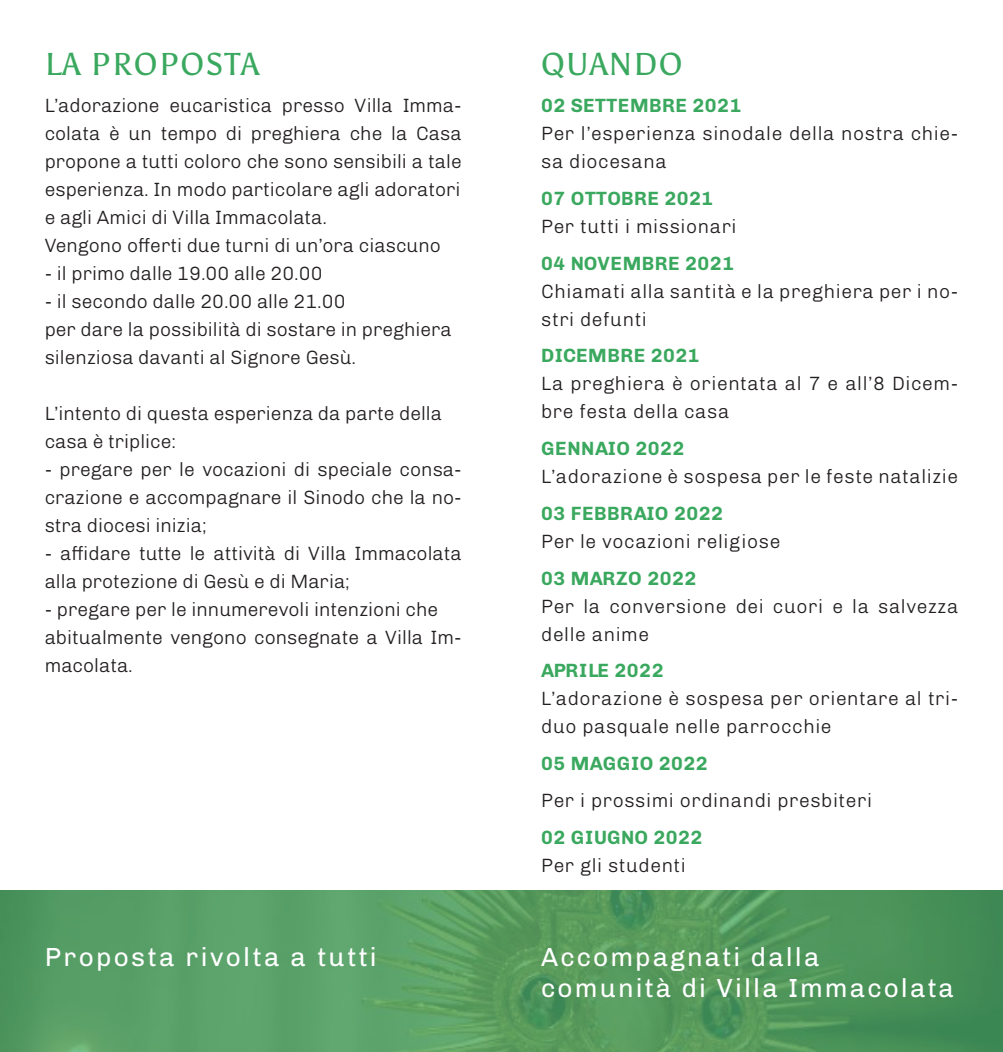
<style>
.page{position:relative;width:1003px;height:1052px;background:#fff}
.page>*{position:absolute;margin:0;border:0;box-sizing:border-box;transform-origin:0 0}
.t1{font:31.5px "Asul";letter-spacing:.05em;color:#3aa85e}
.t2{font:26.25px "Chivo";letter-spacing:.08em;color:#fff}
.t3{font:300 19.25px/28px "Chivo";color:#231f20;text-align:justify}
.t4{font:300 19.25px/28px "Chivo";letter-spacing:.03em;color:#231f20}
.t5{font:700 19.25px "Chivo";letter-spacing:.03em;color:#3aa85e}
</style>
<div class="page">
<svg style="left:0;top:890px;width:1002px;height:162px;background:#549b61"></svg>
<p class="t1" style="left:45px;top:45px;width:216px">LA PROPOSTA</p>
<p class="t1" style="left:541px;top:45px;width:143px">QUANDO</p>
<p class="t3" style="left:45px;top:90px;width:418px">L’adorazione eucaristica presso Villa Imma&shy;colata è un tempo di preghiera che la Casa propone a tutti coloro che sono sensibili a tale esperienza. In modo particolare agli adoratori</p>
<p class="t3" style="left:45px;top:202px;width:284px">e agli Amici di Villa Immacolata.</p>
<p class="t3" style="left:45px;top:230px;width:397px">Vengono offerti due turni di un’ora ciascuno</p>
<p class="t3" style="left:45px;top:258px;width:279px">- il primo dalle 19.00 alle 20.00</p>
<p class="t3" style="left:45px;top:286px;width:302px">- il secondo dalle 20.00 alle 21.00</p>
<p class="t3" style="left:45px;top:314px;width:408px">per dare la possibilità di sostare in preghiera</p>
<p class="t3" style="left:45px;top:342px;width:313px">silenziosa davanti al Signore Gesù.</p>
<p class="t3" style="left:45px;top:398px;width:399px">L’intento di questa esperienza da parte della</p>
<p class="t3" style="left:45px;top:426px;width:133px">casa è triplice:</p>
<p class="t3" style="left:45px;top:454px;width:418px">- pregare per le vocazioni di speciale consa&shy;crazione e accompagnare il Sinodo che la no&shy;stra diocesi inizia;</p>
<p class="t3" style="left:45px;top:538px;width:418px">- affidare tutte le attività di Villa Immacolata alla protezione di Gesù e di Maria;</p>
<p class="t3" style="left:45px;top:594px;width:395px">- pregare per le innumerevoli intenzioni che</p>
<p class="t3" style="left:45px;top:622px;width:418px">abitualmente vengono consegnate a Villa Im&shy;macolata.</p>
<p class="t5" style="left:541px;top:90px;width:202px">02 SETTEMBRE 2021</p>
<p class="t4" style="left:541px;top:118px;width:418px">Per l’esperienza sinodale della nostra chie&shy;sa diocesana</p>
<p class="t5" style="left:541px;top:183px;width:173px">07 OTTOBRE 2021</p>
<p class="t4" style="left:541px;top:211px;width:197px">Per tutti i missionari</p>
<p class="t5" style="left:541px;top:248px;width:194px">04 NOVEMBRE 2021</p>
<p class="t4" style="left:541px;top:275px;width:418px">Chiamati alla santità e la preghiera per i no&shy;stri defunti</p>
<p class="t5" style="left:541px;top:341px;width:160px">DICEMBRE 2021</p>
<p class="t4" style="left:541px;top:368px;width:418px">La preghiera è orientata al 7 e all’8 Dicem&shy;bre festa della casa</p>
<p class="t5" style="left:541px;top:433px;width:145px">GENNAIO 2022</p>
<p class="t4" style="left:541px;top:461px;width:418px">L’adorazione è sospesa per le feste natalizie</p>
<p class="t5" style="left:541px;top:498px;width:183px">03 FEBBRAIO 2022</p>
<p class="t4" style="left:541px;top:526px;width:240px">Per le vocazioni religiose</p>
<p class="t5" style="left:541px;top:563px;width:156px">03 MARZO 2022</p>
<p class="t4" style="left:541px;top:590px;width:418px">Per la conversione dei cuori e la salvezza delle anime</p>
<p class="t5" style="left:541px;top:656px;width:124px">APRILE 2022</p>
<p class="t4" style="left:541px;top:683px;width:418px">L’adorazione è sospesa per orientare al tri&shy;duo pasquale nelle parrocchie</p>
<p class="t5" style="left:541px;top:748px;width:168px">05 MAGGIO 2022</p>
<p class="t4" style="left:541px;top:785px;width:332px">Per i prossimi ordinandi presbiteri</p>
<p class="t5" style="left:541px;top:822px;width:162px">02 GIUGNO 2022</p>
<p class="t4" style="left:541px;top:849px;width:146px">Per gli studenti</p>
<p class="t2" style="left:45px;top:937px;width:333px">Proposta rivolta a tutti</p>
<p class="t2" style="left:541px;top:937px;width:279px">Accompagnati dalla</p>
<p class="t2" style="left:541px;top:968px;width:414px">comunità di Villa Immacolata</p>
</div>
